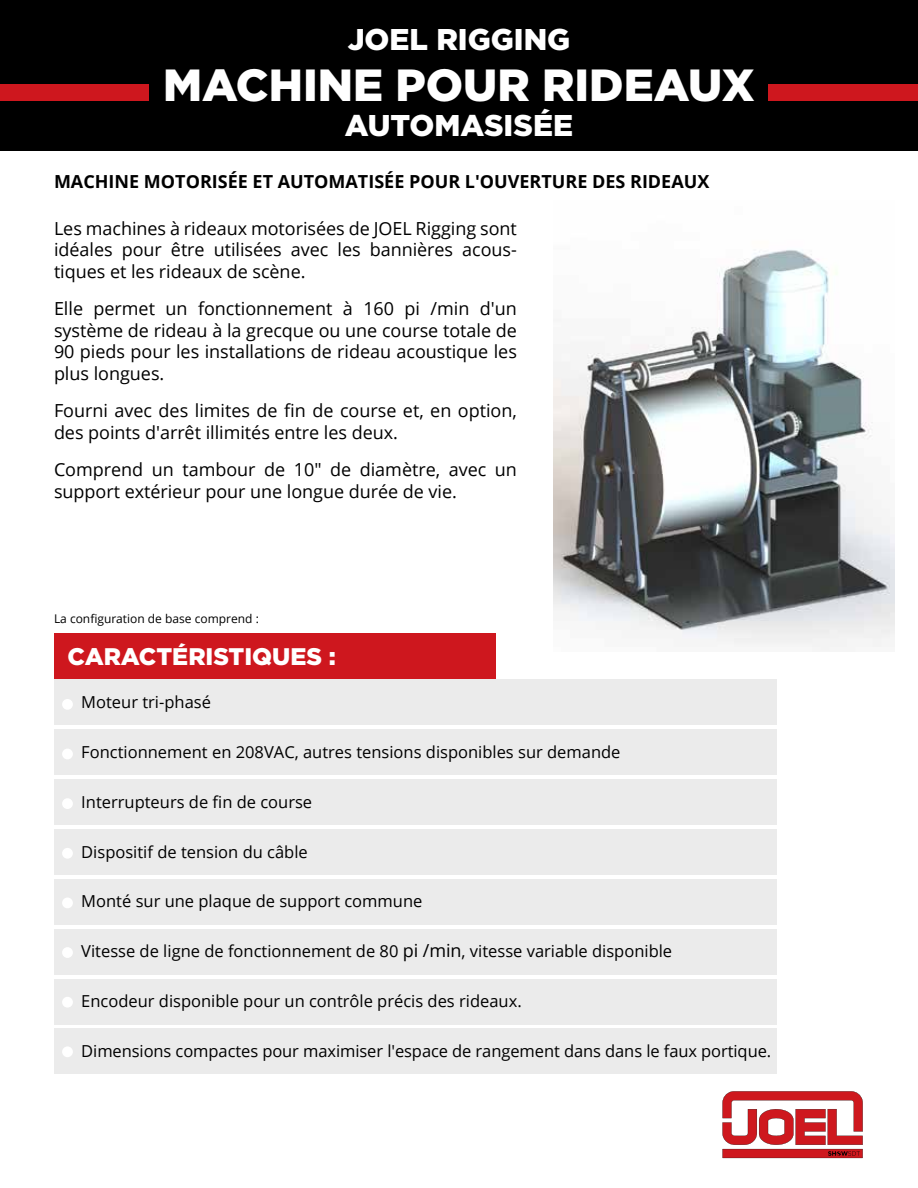
<style>
.page{position:relative;width:918px;height:1188px;background:#fff}
.page>*{position:absolute;margin:0;border:0;box-sizing:border-box;transform-origin:0 0}
.t1{font:900 45px "Gotham";color:#fff}
.t2{font:900 30px "Gotham";color:#fff}
.t3{font:900 24px "Gotham";color:#fff}
.t4{font:18px/21.6px "Open Sans";color:#000;text-align:justify}
.t5{font:700 18px "Open Sans";color:#000}
.t6{font:16.5px "Open Sans";color:#000}
.t7{font:12px "Open Sans";color:#000}
.s1{font-size:18px}
</style>
<div class="page">
<svg style="left:722px;top:1091px;width:141px;height:67px"></svg>
<img style="left:553px;top:250px;width:342px;height:401px">
<div style="left:54px;top:680px;width:722px;height:45px;background:#ebebeb"></div>
<div style="left:54px;top:729px;width:722px;height:46px;background:#ebebeb"></div>
<div style="left:54px;top:779px;width:722px;height:46px;background:#ebebeb"></div>
<div style="left:54px;top:829px;width:722px;height:46px;background:#ebebeb"></div>
<div style="left:54px;top:879px;width:722px;height:46px;background:#ebebeb"></div>
<div style="left:54px;top:929px;width:722px;height:45px;background:#ebebeb"></div>
<div style="left:54px;top:979px;width:722px;height:45px;background:#ebebeb"></div>
<div style="left:54px;top:1029px;width:722px;height:45px;background:#ebebeb"></div>
<div style="left:62px;top:749px;width:11px;height:10px;background:#fff;border-radius:50%"></div>
<div style="left:62px;top:798px;width:11px;height:11px;background:#fff;border-radius:50%"></div>
<div style="left:62px;top:947px;width:11px;height:11px;background:#fff;border-radius:50%"></div>
<div style="left:62px;top:699px;width:11px;height:11px;background:#fff;border-radius:50%"></div>
<div style="left:62px;top:848px;width:11px;height:11px;background:#fff;border-radius:50%"></div>
<div style="left:62px;top:898px;width:11px;height:10px;background:#fff;border-radius:50%"></div>
<div style="left:62px;top:997px;width:11px;height:11px;background:#fff;border-radius:50%"></div>
<div style="left:62px;top:1046px;width:11px;height:11px;background:#fff;border-radius:50%"></div>
<div style="left:0;top:0;width:918px;height:151px;background:#000"></div>
<div style="left:0;top:85px;width:918px;height:16px;background:#ce171e"></div>
<div style="left:150px;top:66px;width:618px;height:56px;background:#000"></div>
<div style="left:54px;top:633px;width:441px;height:46px;background:#ce171e"></div>
<h2 class="t2" style="left:348px;top:18px;width:224px">JOEL RIGGING</h2>
<h1 class="t1" style="left:163px;top:54px;width:593px">MACHINE POUR RIDEAUX</h1>
<h2 class="t2" style="left:345px;top:105px;width:230px">AUTOMASISÉE</h2>
<p class="t5" style="left:54px;top:168px;width:657px">MACHINE MOTORISÉE ET AUTOMATISÉE POUR L'OUVERTURE DES RIDEAUX</p>
<p class="t4" style="left:54px;top:217px;width:464px">Les machines à rideaux motorisées de JOEL Rigging sont idéales pour être utilisées avec les bannières acous&shy;tiques et les rideaux de scène.</p>
<p class="t4" style="left:54px;top:297px;width:464px">Elle permet un fonctionnement à 160 pi /min d'un système de rideau à la grecque ou une course totale de 90 pieds pour les installations de rideau acoustique les plus longues.</p>
<p class="t4" style="left:54px;top:399px;width:464px">Fourni avec des limites de fin de course et, en option, des points d'arrêt illimités entre les deux.</p>
<p class="t4" style="left:54px;top:458px;width:464px">Comprend un tambour de 10" de diamètre, avec un support extérieur pour une longue durée de vie.</p>
<p class="t7" style="left:54px;top:610px;width:206px">La configuration de base comprend :</p>
<h3 class="t3" style="left:68px;top:640px;width:270px">CARACTÉRISTIQUES :</h3>
<p class="t6" style="left:81px;top:691px;width:131px">Moteur tri-phasé</p>
<p class="t6" style="left:81px;top:741px;width:541px">Fonctionnement en 208VAC, autres tensions disponibles sur demande</p>
<p class="t6" style="left:81px;top:791px;width:232px">Interrupteurs de fin de course</p>
<p class="t6" style="left:81px;top:840px;width:228px">Dispositif de tension du câble</p>
<p class="t6" style="left:81px;top:890px;width:343px">Monté sur une plaque de support commune</p>
<p class="t6" style="left:81px;top:940px;width:592px">Vitesse de ligne de fonctionnement de 80 <span class="s1">pi /min</span>, vitesse variable disponible</p>
<p class="t6" style="left:81px;top:990px;width:442px">Encodeur disponible pour un contrôle précis des rideaux.</p>
<p class="t6" style="left:81px;top:1040px;width:691px">Dimensions compactes pour maximiser l'espace de rangement dans dans le faux portique.</p>
</div>
